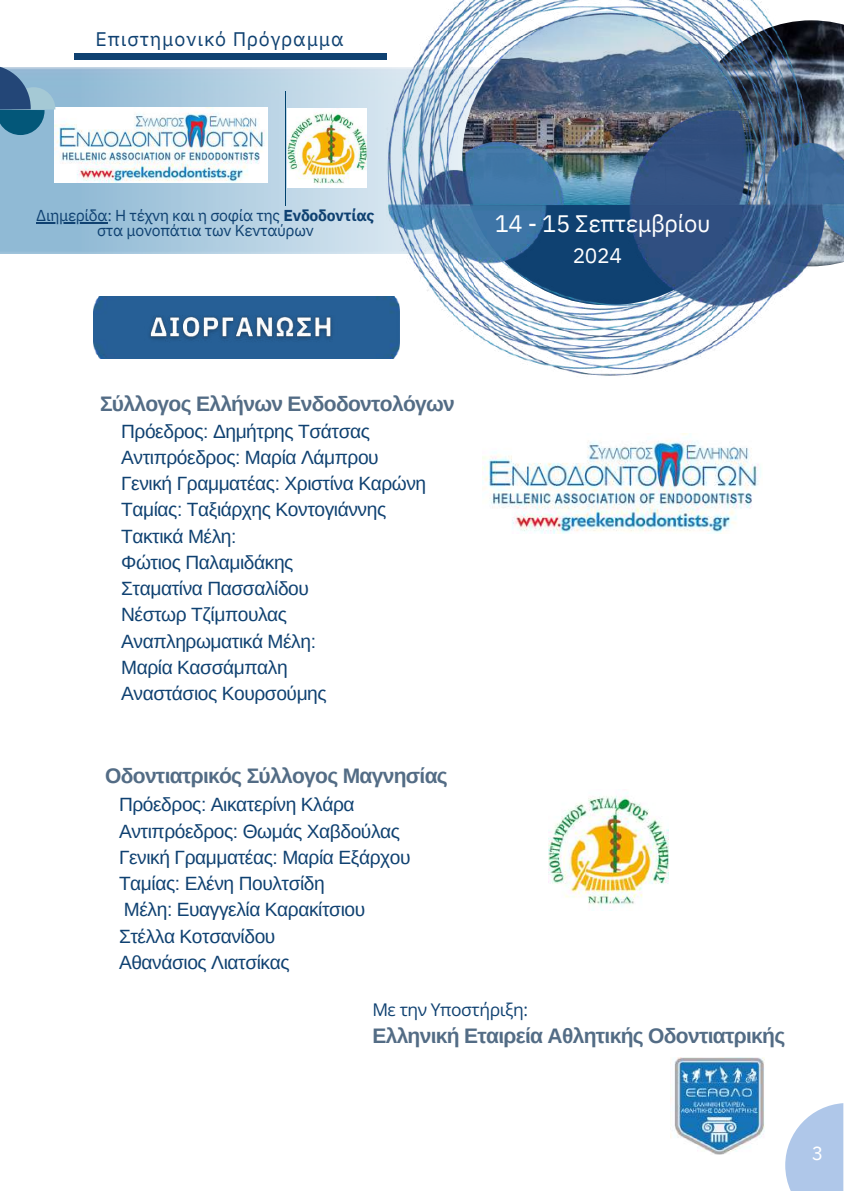
<style>
.page{position:relative;width:844px;height:1191px;background:#fff}
.page>*{position:absolute;margin:0;border:0;box-sizing:border-box;transform-origin:0 0}
.t1{font:23.8px "IBM Plex Sans";letter-spacing:-.015em;color:#fff}
.t2{font:700 21px "Arimo";letter-spacing:-.03em;color:#536c85}
.t3{font:21px "IBM Plex Sans";color:#fff}
.t4{font:19.6px "IBM Plex Sans";letter-spacing:.045em;color:#0f4171}
.t5{font:19.25px/26.2px "Arimo";letter-spacing:-.02em;color:#0f4171}
.t6{font:19.25px "IBM Plex Sans";color:#fff}
.t7{font:17.5px "Open Sans";letter-spacing:-.025em;color:#0f4171}
.t8{font:15.75px/15.8px "IBM Plex Sans";letter-spacing:-.015em;color:#0f4171;text-align:center}
.s1{font-weight:700}
</style>
<div class="page">
<img style="left:0;top:67px;width:379px;height:187px">
<div style="left:74px;top:53px;width:312px;height:7px;background:#0f4171"></div>
<hr style="left:285px;top:91px;width:1px;height:115px;background:#00426e">
<hr style="left:36px;top:222px;width:71px;height:1px;background:#0f4171">
<img style="left:379px;top:0;width:465px;height:376px">
<img style="left:55px;top:108px;width:212px;height:75px">
<img style="left:288px;top:109px;width:79px;height:78px">
<svg style="left:0;top:66px;width:55px;height:69px;background:#5888a7"></svg>
<svg style="left:785px;top:1103px;width:58px;height:87px"></svg>
<div style="left:94px;top:296px;width:306px;height:62px;background:#265f96"></div>
<img style="left:144px;top:308px;width:195px;height:38px">
<img style="left:482px;top:433px;width:279px;height:100px">
<img style="left:548px;top:792px;width:121px;height:115px">
<img style="left:670px;top:1057px;width:95px;height:97px">
<p class="t4" style="left:95px;top:26px;width:250px">Eπιστημονικό Πρόγραμμα</p>
<p class="t8" style="left:36px;top:207px;width:340px">Διημερίδα: Η τέχνη και η σοφία της <span class="s1">Ενδοδοντίας </span>στα μονοπάτια των Κενταύρων</p>
<p class="t1" style="left:495px;top:207px;width:217px">14 - 15 Σεπτεμβρίου</p>
<p class="t3" style="left:573px;top:242px;width:51px">2024</p>
<p class="t2" style="left:100px;top:391px;width:356px">Σύλλογος Ελλήνων Ενδοδοντολόγων</p>
<p class="t5" style="left:121px;top:418px;width:307px">Πρόεδρος: Δημήτρης Τσάτσας<br>Αντιπρόεδρος: Μαρία Λάμπρου<br>Γενική Γραμματέας: Χριστίνα Καρώνη<br>Ταμίας: Ταξιάρχης Κοντογιάννης<br>Τακτικά Μέλη:<br>Φώτιος Παλαμιδάκης<br>Σταματίνα Πασσαλίδου<br>Νέστωρ Τζίμπουλας<br>Αναπληρωματικά Μέλη:<br>Μαρία Κασσάμπαλη<br>Αναστάσιος Κουρσούμης</p>
<p class="t2" style="left:105px;top:763px;width:344px">Οδοντιατρικός Σύλλογος Μαγνησίας</p>
<p class="t5" style="left:119px;top:791px;width:293px">Πρόεδρος: Αικατερίνη Kλάρα<br>Αντιπρόεδρος: Θωμάς Χαβδούλας<br>Γενική Γραμματέας: Μαρία Εξάρχου<br>Ταμίας: Ελένη Πουλτσίδη<br>Μέλη: Ευαγγελία Καρακίτσιου<br>Στέλλα Κοτσανίδου<br>Αθανάσιος Λιατσίκας</p>
<p class="t7" style="left:372px;top:997px;width:157px">Με την Υποστήριξη:</p>
<p class="t2" style="left:372px;top:1023px;width:414px">Ελληνική Εταιρεία Αθλητικής Οδοντιατρικής</p>
<p class="t6" style="left:812px;top:1139px;width:13px">3</p>
</div>
